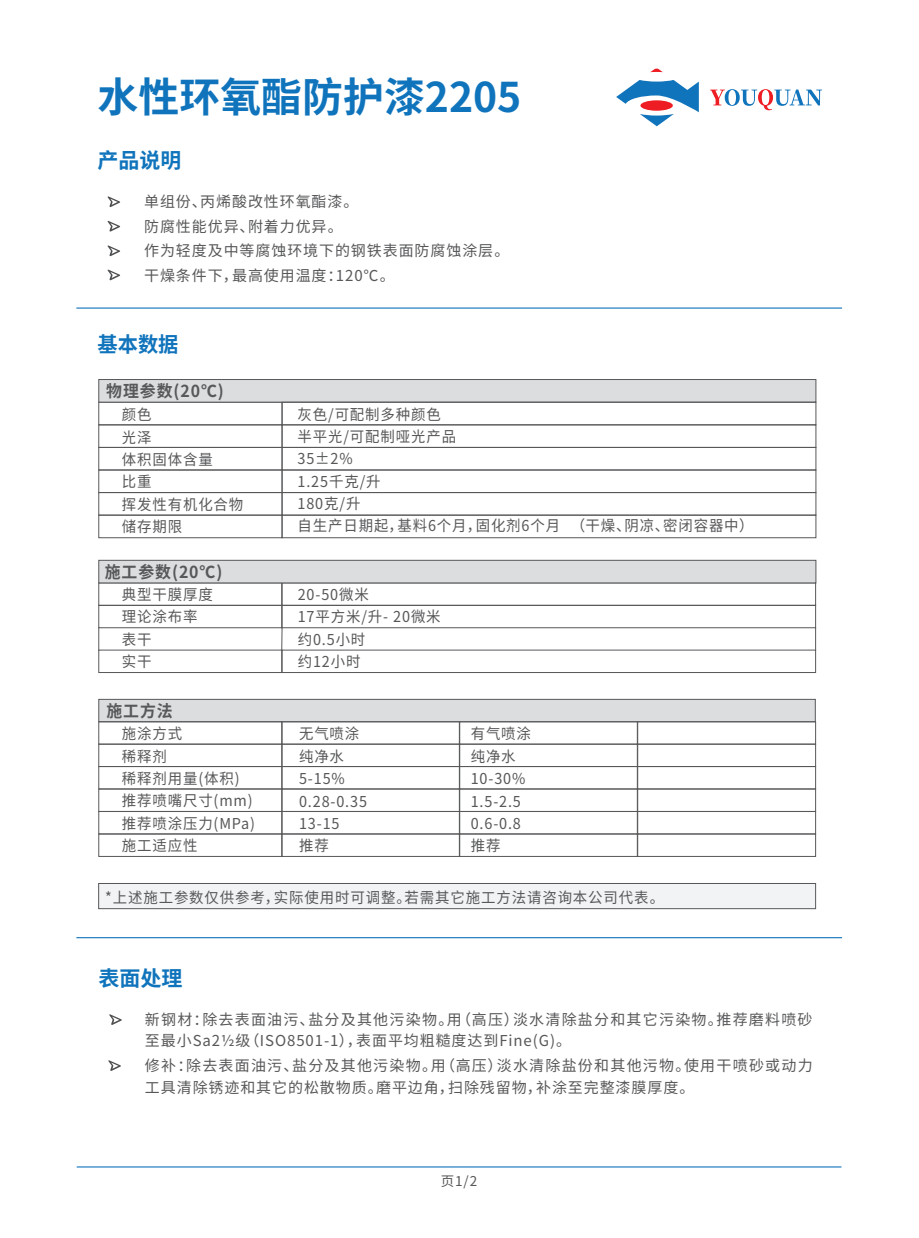
<style>
.page{position:relative;width:919px;height:1238px;background:#fff}
.page>*{position:absolute;margin:0;border:0;box-sizing:border-box;transform-origin:0 0}
.t1{font:700 40.95px "Source Han Sans CN";color:#1074bc}
.t2{font:700 21px "Source Han Sans CN";color:#1074bc}
.t3{font:700 21px "Source Han Sans CN";color:#1074bc;scale:.96 1}
.t4{font:700 16.5px "Source Han Sans CN";letter-spacing:.06em;color:#57585a;scale:.96 1}
.t5{font:15px/22.4px "Source Han Sans CN";letter-spacing:.06em;color:#57585a;scale:.96 1}
.t6{font:15px/21.6px "Source Han Sans CN";letter-spacing:.08em;color:#57585a}
.t7{font:15px/24.6px "Source Han Sans CN";letter-spacing:.06em;color:#57585a}
.t8{font:13.5px "Source Han Sans CN";color:#57585a}
</style>
<div class="page">
<hr style="left:77px;top:1166px;width:764px;height:1px;background:#1074bc">
<hr style="left:76px;top:307px;width:766px;height:1px;background:#1074bc">
<hr style="left:76px;top:937px;width:766px;height:1px;background:#1074bc">
<div style="left:99px;top:402px;width:183px;height:23px;border:1px solid #57585a"></div>
<div style="left:99px;top:379px;width:717px;height:23px;background:#dcdddf;border:1px solid #57585a"></div>
<div style="left:99px;top:424px;width:183px;height:23px;border:1px solid #57585a"></div>
<div style="left:99px;top:447px;width:183px;height:23px;border:1px solid #57585a"></div>
<div style="left:99px;top:470px;width:183px;height:23px;border:1px solid #57585a"></div>
<div style="left:99px;top:492px;width:183px;height:23px;border:1px solid #57585a"></div>
<div style="left:99px;top:515px;width:183px;height:23px;border:1px solid #57585a"></div>
<div style="left:99px;top:582px;width:183px;height:23px;border:1px solid #57585a"></div>
<div style="left:99px;top:605px;width:183px;height:23px;border:1px solid #57585a"></div>
<div style="left:99px;top:699px;width:716px;height:23px;background:#dcdddf;border:1px solid #57585a"></div>
<div style="left:99px;top:721px;width:183px;height:23px;border:1px solid #57585a"></div>
<div style="left:99px;top:744px;width:183px;height:22px;border:1px solid #57585a"></div>
<div style="left:99px;top:766px;width:183px;height:23px;border:1px solid #57585a"></div>
<div style="left:99px;top:788px;width:183px;height:23px;border:1px solid #57585a"></div>
<div style="left:99px;top:811px;width:183px;height:23px;border:1px solid #57585a"></div>
<div style="left:99px;top:833px;width:183px;height:23px;border:1px solid #57585a"></div>
<div style="left:281px;top:582px;width:534px;height:23px;border:1px solid #57585a"></div>
<div style="left:281px;top:605px;width:534px;height:23px;border:1px solid #57585a"></div>
<div style="left:281px;top:721px;width:178px;height:23px;border:1px solid #57585a"></div>
<div style="left:281px;top:744px;width:178px;height:22px;border:1px solid #57585a"></div>
<div style="left:281px;top:766px;width:178px;height:23px;border:1px solid #57585a"></div>
<div style="left:281px;top:788px;width:178px;height:23px;border:1px solid #57585a"></div>
<div style="left:281px;top:811px;width:178px;height:23px;border:1px solid #57585a"></div>
<div style="left:281px;top:833px;width:178px;height:23px;border:1px solid #57585a"></div>
<div style="left:459px;top:721px;width:178px;height:23px;border:1px solid #57585a"></div>
<div style="left:459px;top:744px;width:178px;height:22px;border:1px solid #57585a"></div>
<div style="left:459px;top:766px;width:178px;height:23px;border:1px solid #57585a"></div>
<div style="left:459px;top:788px;width:178px;height:23px;border:1px solid #57585a"></div>
<div style="left:459px;top:811px;width:178px;height:23px;border:1px solid #57585a"></div>
<div style="left:459px;top:833px;width:178px;height:23px;border:1px solid #57585a"></div>
<div style="left:637px;top:721px;width:178px;height:23px;border:1px solid #57585a"></div>
<div style="left:637px;top:744px;width:178px;height:22px;border:1px solid #57585a"></div>
<div style="left:637px;top:766px;width:178px;height:23px;border:1px solid #57585a"></div>
<div style="left:637px;top:788px;width:178px;height:23px;border:1px solid #57585a"></div>
<div style="left:637px;top:811px;width:178px;height:23px;border:1px solid #57585a"></div>
<div style="left:637px;top:833px;width:178px;height:23px;border:1px solid #57585a"></div>
<div style="left:282px;top:402px;width:534px;height:23px;border:1px solid #57585a"></div>
<div style="left:282px;top:424px;width:534px;height:23px;border:1px solid #57585a"></div>
<div style="left:282px;top:447px;width:534px;height:23px;border:1px solid #57585a"></div>
<div style="left:282px;top:470px;width:534px;height:23px;border:1px solid #57585a"></div>
<div style="left:282px;top:492px;width:534px;height:23px;border:1px solid #57585a"></div>
<div style="left:282px;top:515px;width:534px;height:23px;border:1px solid #57585a"></div>
<div style="left:98px;top:883px;width:717px;height:25px;background:#f2f3f4;border:1px solid #57585a"></div>
<div style="left:99px;top:560px;width:717px;height:23px;background:#dcdddf;border:1px solid #57585a"></div>
<svg style="left:650px;top:68px;width:12px;height:4px"></svg>
<svg style="left:616px;top:80px;width:82px;height:46px"></svg>
<svg style="left:710px;top:89px;width:112px;height:21px"></svg>
<svg style="left:108px;top:196px;width:12px;height:11px"></svg>
<svg style="left:108px;top:221px;width:12px;height:10px"></svg>
<svg style="left:108px;top:245px;width:12px;height:11px"></svg>
<svg style="left:108px;top:269px;width:12px;height:11px"></svg>
<svg style="left:109px;top:1014px;width:13px;height:10px"></svg>
<svg style="left:108px;top:1060px;width:13px;height:10px"></svg>
<svg style="left:98px;top:627px;width:1px;height:23px"></svg>
<svg style="left:281px;top:627px;width:1px;height:23px"></svg>
<svg style="left:815px;top:627px;width:1px;height:23px"></svg>
<h1 class="t1" style="left:98px;top:74px;width:425px">水性环氧酯防护漆2205</h1>
<h2 class="t2" style="left:98px;top:148px;width:85px">产品说明</h2>
<p class="t7" style="left:144px;top:189px;width:366px">单组份、丙烯酸改性环氧酯漆。<br>防腐性能优异、附着力优异。<br>作为轻度及中等腐蚀环境下的钢铁表面防腐蚀涂层。干燥条件下，最高使用温度：120℃。</p>
<h2 class="t3" style="left:98px;top:332px;width:86px">基本数据</h2>
<p class="t4" style="left:106px;top:381px;width:124px">物理参数(20℃)</p>
<p class="t5" style="left:122px;top:404px;width:128px">颜色<br>光泽<br>体积固体含量<br>比重<br>挥发性有机化合物储存期限</p>
<p class="t5" style="left:297px;top:403px;width:476px">灰色/可配制多种颜色<br>半平光/可配制哑光产品<br>35±2%<br>1.25千克/升<br>180克/升<br>自生产日期起，基料6个月，固化剂6个月 （干燥、阴凉、密闭容器中）</p>
<p class="t4" style="left:105px;top:562px;width:124px">施工参数(20℃)</p>
<p class="t5" style="left:122px;top:583px;width:96px">典型干膜厚度理论涂布率表干<br>实干</p>
<p class="t5" style="left:298px;top:583px;width:150px">20-50微米<br>17平方米/升- 20微米约0.5小时<br>约12小时</p>
<p class="t4" style="left:106px;top:702px;width:71px">施工方法</p>
<p class="t5" style="left:122px;top:723px;width:140px">施涂方式<br>稀释剂<br>稀释剂用量(体积)推荐喷嘴尺寸(mm)推荐喷涂压力(MPa)施工适应性</p>
<p class="t5" style="left:299px;top:723px;width:72px">无气喷涂纯净水<br>5-15%<br>0.28-0.35<br>13-15<br>推荐</p>
<p class="t5" style="left:470px;top:723px;width:64px">有气喷涂纯净水<br>10-30%<br>1.5-2.5<br>0.6-0.8推荐</p>
<p class="t5" style="left:105px;top:886px;width:583px">*上述施工参数仅供参考，实际使用时可调整。若需其它施工方法请咨询本公司代表。</p>
<h2 class="t2" style="left:98px;top:966px;width:85px">表面处理</h2>
<p class="t6" style="left:145px;top:1008px;width:669px">新钢材：除去表面油污、盐分及其他污染物。用（高压）淡水清除盐分和其它污染物。推荐磨料喷砂至最小Sa2½级（ISO8501-1），表面平均粗糙度达到Fine(G)。</p>
<p class="t6" style="left:145px;top:1055px;width:669px">修补：除去表面油污、盐分及其他污染物。用（高压）淡水清除盐份和其他污物。使用干喷砂或动力工具清除锈迹和其它的松散物质。磨平边角，扫除残留物，补涂至完整漆膜厚度。</p>
<p class="t8" style="left:441px;top:1173px;width:38px">页1/2</p>
</div>
